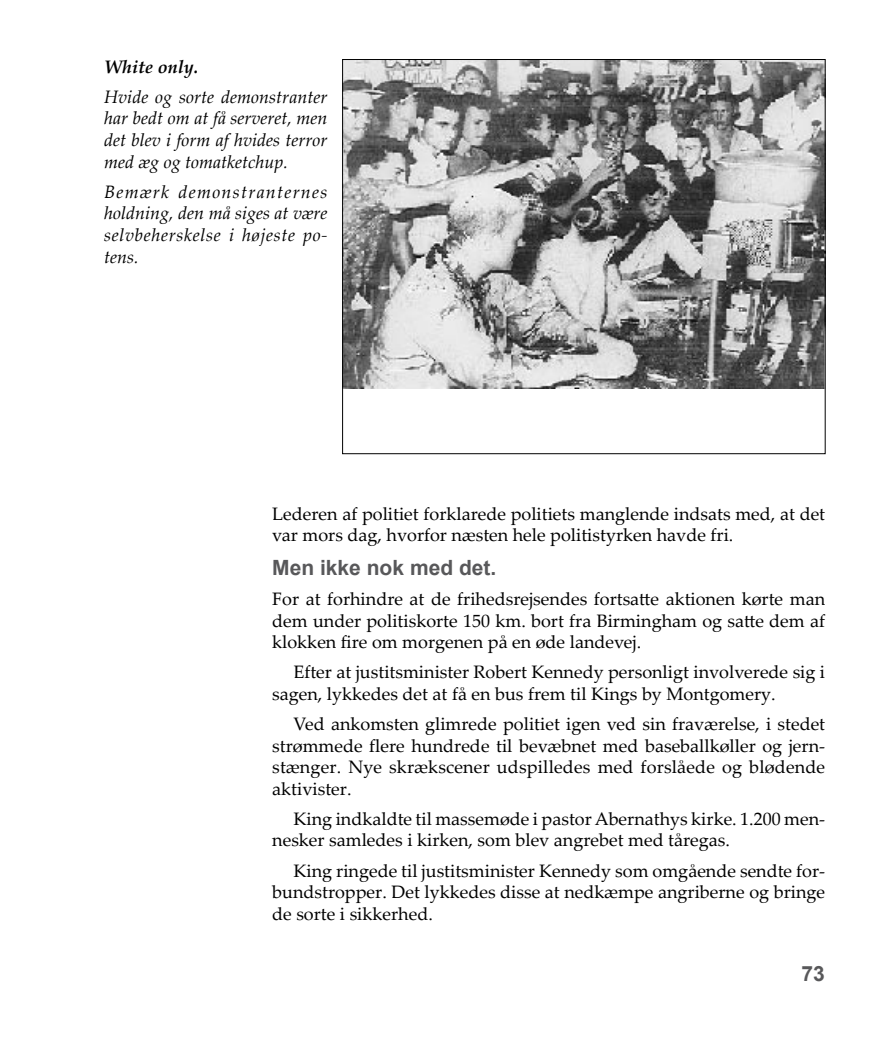
<style>
.page{position:relative;width:889px;height:1063px;background:#fff}
.page>*{position:absolute;margin:0;border:0;box-sizing:border-box;transform-origin:0 0}
.t1{font:700 21px "Arial";color:#58585a}
.t2{font:18px/21.6px "Palatino Linotype";color:#000}
.t3{font:italic 18px/21.6px "Palatino Linotype";color:#000;text-align:justify}
.t4{font:italic 700 18px "Palatino Linotype";color:#000}
</style>
<div class="page">
<img style="left:344px;top:61px;width:479px;height:327px">
<p class="t4" style="left:104px;top:54px;width:96px">White only.</p>
<p class="t3" style="left:104px;top:85px;width:225px">Hvide og sorte demonstranter har bedt om at få serveret, men det blev i form af hvides terror med æg og tomatketchup.</p>
<p class="t3" style="left:104px;top:180px;width:225px">Bemærk demonstranternes holdning, den må siges at være selvbeherskelse i højeste po&shy;tens.</p>
<p class="t2" style="left:272px;top:502px;width:554px">Lederen af politiet forklarede politiets manglende indsats med, at det var mors dag, hvorfor næsten hele politistyrken havde fri.</p>
<p class="t1" style="left:272px;top:553px;width:226px">Men ikke nok med det.</p>
<p class="t2" style="left:272px;top:587px;width:554px;text-align:justify">For at forhindre at de frihedsrejsendes fortsatte aktionen kørte man dem under politiskorte 150 km. bort fra Birmingham og satte dem af klokken fire om morgenen på en øde landevej.</p>
<p class="t2" style="left:272px;top:661px;width:554px;text-indent:21px">Efter at justitsminister Robert Kennedy personligt involverede sig i sagen, lykkedes det at få en bus frem til Kings by Montgomery.</p>
<p class="t2" style="left:272px;top:712px;width:554px;text-align:justify;text-indent:21px">Ved ankomsten glimrede politiet igen ved sin fraværelse, i stedet strømmede flere hundrede til bevæbnet med baseballkøller og jern&shy;stænger. Nye skrækscener udspilledes med forslåede og blødende aktivister.</p>
<p class="t2" style="left:272px;top:807px;width:554px;text-indent:21px">King indkaldte til massemøde i pastor Abernathys kirke. 1.200 men&shy;nesker samledes i kirken, som blev angrebet med tåregas.</p>
<p class="t2" style="left:272px;top:859px;width:554px;text-align:justify;text-indent:21px">King ringede til justitsminister Kennedy som omgående sendte for&shy;bundstropper. Det lykkedes disse at nedkæmpe angriberne og bringe de sorte i sikkerhed.</p>
<p class="t1" style="left:801px;top:960px;width:25px">73</p>
</div>
